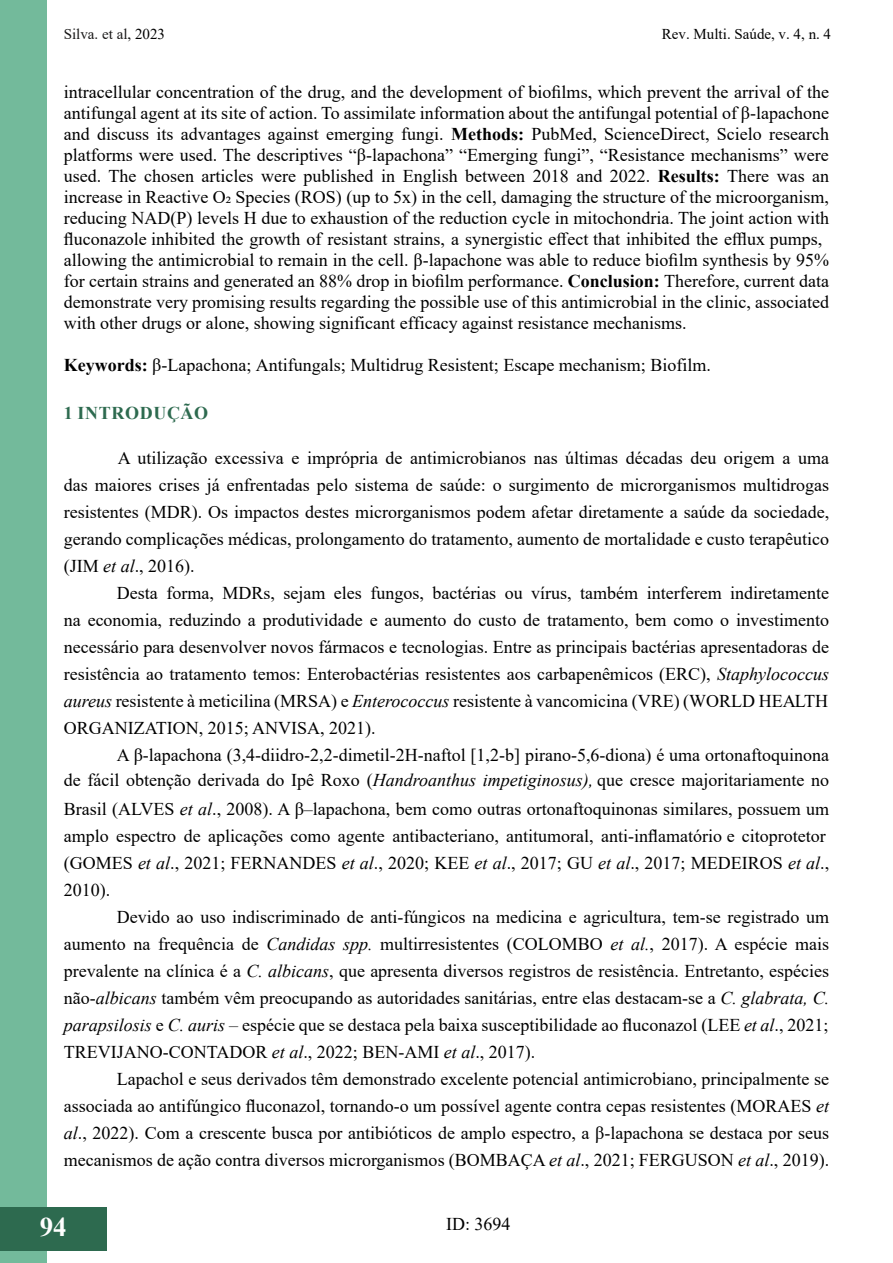
<style>
.page{position:relative;width:893px;height:1263px;background:#fff}
.page>*{position:absolute;margin:0;border:0;box-sizing:border-box;transform-origin:0 0}
.t1{font:700 27px "Times New Roman";color:#fff}
.t2{font:18px/27px "Times New Roman";color:#000;text-align:justify}
.t3{font:700 18px "Times New Roman";letter-spacing:.035em;color:#2d6a4f}
.t4{font:15px "Times New Roman";color:#000}
.t5{font:15px "Times New Roman";color:#181717}
.s1{color:#000}
.s2{font-weight:700}
.s3{font-style:italic}
</style>
<div class="page">
<div style="left:0;top:0;width:47px;height:1262px;background:#73ba9b"></div>
<hr style="left:892px;top:1207px;width:1px;height:43px;background:#2d6a4f">
<div style="left:0;top:1207px;width:106px;height:43px;background:#2d6a4f"></div>
<p class="t5" style="left:64px;top:24px;width:103px">Silva. et al<span class="s1">, 2023</span></p>
<p class="t4" style="left:662px;top:24px;width:171px">Rev. Multi. Saúde, v. 4, n. 4</p>
<p class="t2" style="left:64px;top:80px;width:767px;line-height:21px;text-align:left">intracellular concentration of the drug, and the development of biofilms, which prevent the arrival of the antifungal agent at its site of action. To assimilate information about the antifungal potential of β-lapachone and discuss its advantages against emerging fungi. <span class="s2">Methods:</span> PubMed, ScienceDirect, Scielo research platforms were used. The descriptives “β-lapachona” “Emerging fungi”, “Resistance mechanisms” were used. The chosen articles were published in English between 2018 and 2022. <span class="s2">Results:</span> There was an increase in Reactive O₂ Species (ROS) (up to 5x) in the cell, damaging the structure of the microorganism, reducing NAD(P) levels H due to exhaustion of the reduction cycle in mitochondria. The joint action with fluconazole inhibited the growth of resistant strains, a synergistic effect that inhibited the efflux pumps, allowing the antimicrobial to remain in the cell. β-lapachone was able to reduce biofilm synthesis by 95% for certain strains and generated an 88% drop in biofilm performance. <span class="s2">Conclusion:</span> Therefore, current data demonstrate very promising results regarding the possible use of this antimicrobial in the clinic, associated with other drugs or alone, showing significant efficacy against resistance mechanisms.</p>
<p class="t2" style="left:64px;top:350px;width:649px"><span class="s2">Keywords:</span> β-Lapachona; Antifungals; Multidrug Resistent; Escape mechanism; Biofilm.</p>
<p class="t3" style="left:64px;top:400px;width:146px">1 INTRODUÇÃO</p>
<p class="t2" style="left:64px;top:443px;width:767px;text-indent:54px">A utilização excessiva e imprópria de antimicrobianos nas últimas décadas deu origem a uma das maiores crises já enfrentadas pelo sistema de saúde: o surgimento de microrganismos multidrogas resistentes (MDR). Os impactos destes microrganismos podem afetar diretamente a saúde da sociedade, gerando complicações médicas, prolongamento do tratamento, aumento de mortalidade e custo terapêutico (JIM <span class="s3">et al</span>., 2016).</p>
<p class="t2" style="left:64px;top:578px;width:767px;text-indent:53px">Desta forma, MDRs, sejam eles fungos, bactérias ou vírus, também interferem indiretamente na economia, reduzindo a produtividade e aumento do custo de tratamento, bem como o investimento necessário para desenvolver novos fármacos e tecnologias. Entre as principais bactérias apresentadoras de resistência ao tratamento temos: Enterobactérias resistentes aos carbapenêmicos (ERC), <span class="s3">Staphylococcus aureus</span> resistente à meticilina (MRSA) e <span class="s3">Enterococcus</span> resistente à vancomicina (VRE) (WORLD HEALTH ORGANIZATION, 2015; ANVISA, 2021).</p>
<p class="t2" style="left:64px;top:741px;width:767px;line-height:25.2px;text-align:right">A β-lapachona (3,4-diidro-2,2-dimetil-2H-naftol [1,2-b] pirano-5,6-diona) é uma ortonaftoquinona<br>de fácil obtenção derivada do Ipê Roxo (<span class="s3">Handroanthus impetiginosus),</span> que cresce majoritariamente no</p>
<p class="t2" style="left:64px;top:794px;width:767px;text-align:left">Brasil (ALVES <span class="s3">et al</span>., 2008). A β–lapachona, bem como outras ortonaftoquinonas similares, possuem um amplo espectro de aplicações como agente antibacteriano, antitumoral, anti-inflamatório e citoprotetor (GOMES <span class="s3">et al</span>., 2021; FERNANDES <span class="s3">et al</span>., 2020; KEE <span class="s3">et al</span>., 2017; GU <span class="s3">et al</span>., 2017; MEDEIROS <span class="s3">et al</span>., 2010).</p>
<p class="t2" style="left:64px;top:902px;width:767px;text-indent:53px">Devido ao uso indiscriminado de anti-fúngicos na medicina e agricultura, tem-se registrado um aumento na frequência de <span class="s3">Candidas spp.</span> multirresistentes (COLOMBO <span class="s3">et al.</span>, 2017). A espécie mais prevalente na clínica é a <span class="s3">C. albicans</span>, que apresenta diversos registros de resistência. Entretanto, espécies não-<span class="s3">albicans</span> também vêm preocupando as autoridades sanitárias, entre elas destacam-se a <span class="s3">C. glabrata, C. parapsilosis</span> e <span class="s3">C. auris –</span> espécie que se destaca pela baixa susceptibilidade ao fluconazol (LEE <span class="s3">et al</span>., 2021; TREVIJANO-CONTADOR <span class="s3">et al</span>., 2022; BEN-AMI <span class="s3">et al</span>., 2017).</p>
<p class="t2" style="left:64px;top:1064px;width:767px;text-indent:53px">Lapachol e seus derivados têm demonstrado excelente potencial antimicrobiano, principalmente se associada ao antifúngico fluconazol, tornando-o um possível agente contra cepas resistentes (MORAES <span class="s3">et al</span>., 2022). Com a crescente busca por antibióticos de amplo espectro, a β-lapachona se destaca por seus mecanismos de ação contra diversos microrganismos (BOMBAÇA <span class="s3">et al</span>., 2021; FERGUSON <span class="s3">et al</span>., 2019).</p>
<h1 class="t1" style="left:40px;top:1207px;width:28px">94</h1>
<p class="t2" style="left:446px;top:1210px;width:66px">ID: 3694</p>
</div>
